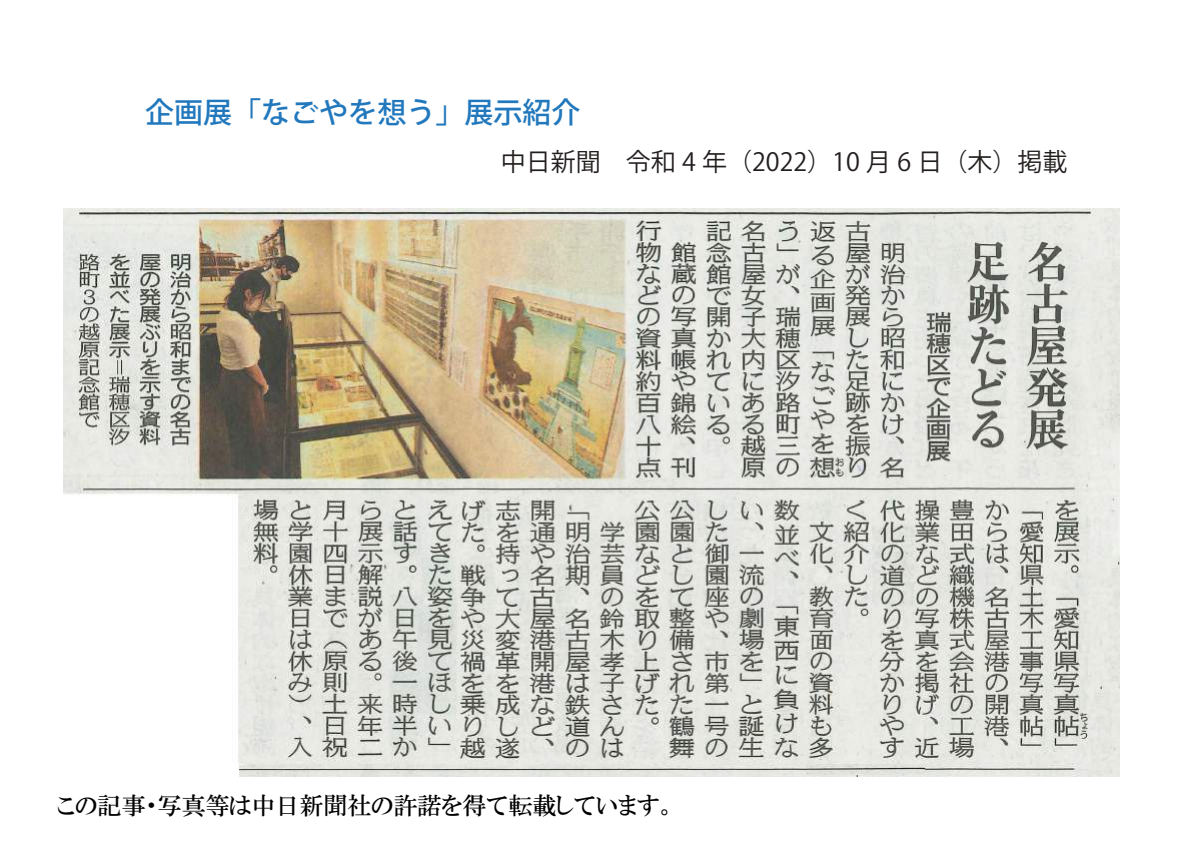
<style>
.page{position:relative;width:1191px;height:842px;background:#fff}
.page>*{position:absolute;margin:0;border:0;box-sizing:border-box;transform-origin:0 0}
.t1{font:500 29px "Koz Go Pro";color:#2278bd}
.t2{font:25px "Koz Go Pro";color:#241f1f}
.t3{font:24px "HGP Mincho B";color:#000}
</style>
<div class="page">
<img style="left:63px;top:209px;width:1056px;height:568px">
<p class="t1" style="left:145px;top:94px;width:436px">企画展「なごやを想う」展示紹介</p>
<p class="t2" style="left:501px;top:146px;width:568px">中日新聞　令和 4 年（2022）10 月 6 日（木）掲載</p>
<p class="t3" style="left:57px;top:793px;width:620px">この記事・写真等は中日新聞社の許諾を得て転載しています。</p>
</div>
